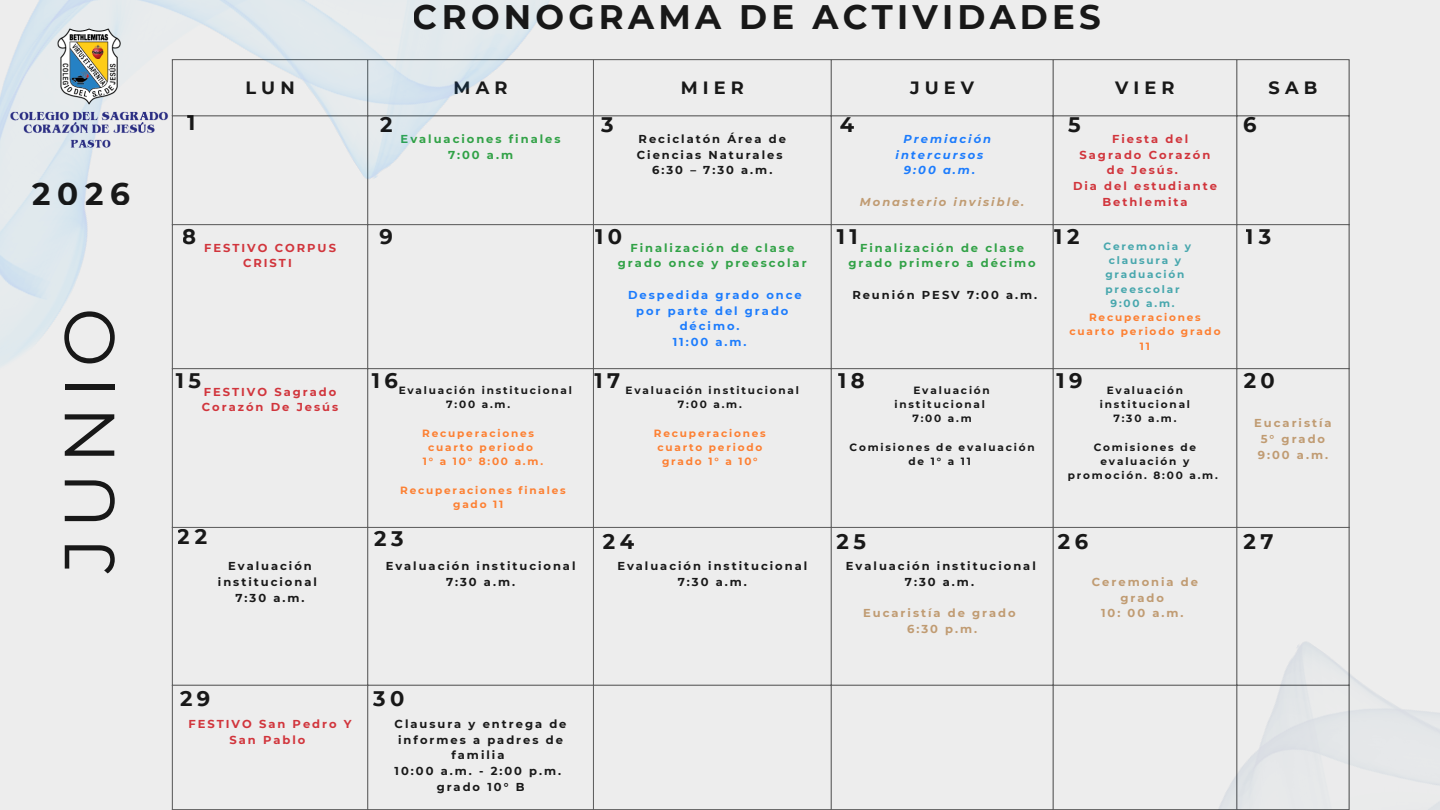
<style>
.page{position:relative;width:1440px;height:810px;background:#ededed}
.page>*{position:absolute;margin:0;border:0;box-sizing:border-box;transform-origin:0 0}
.t1{font:70.8px "Montserrat";letter-spacing:.125em;color:#000}
.t2{font:700 34px "Montserrat";letter-spacing:.125em;color:#000}
.t3{font:700 31.2px "Montserrat";color:#000}
.t4{font:700 21.1px "Montserrat";letter-spacing:.215em;color:#000}
.t5{font:700 17.8px "Montserrat";letter-spacing:.285em;color:#000}
.t6{font:700 11.5px/15.8px "Montserrat";letter-spacing:.175em;color:#000;text-align:center}
.t7{font:700 11.5px/15.8px "Montserrat";letter-spacing:.175em;color:#ce2028;text-align:center}
.t8{font:700 11.5px/15.8px "Montserrat";letter-spacing:.175em;color:#1b9933;text-align:center}
.t9{font:700 11.5px/15.8px "Montserrat";letter-spacing:.175em;color:#bb9264;text-align:center}
.t10{font:700 11.5px "Montserrat";letter-spacing:.175em;color:#046fff}
.t11{font:italic 700 11.5px "Montserrat";letter-spacing:.175em;color:#046fff}
.t12{font:italic 700 11.5px "Montserrat";letter-spacing:.175em;color:#bb9264}
.t13{font:700 10.5px/14.2px "Montserrat";letter-spacing:.175em;color:#000;text-align:center}
.t14{font:700 10.5px/14.2px "Montserrat";letter-spacing:.175em;color:#ff731c;text-align:center}
.t15{font:700 10.5px "Montserrat";letter-spacing:.175em;color:#359fa6}
</style>
<div class="page">
<hr style="left:172px;top:60px;width:1px;height:749px;background:#4d4d4d">
<hr style="left:367px;top:60px;width:1px;height:749px;background:#4d4d4d">
<hr style="left:593px;top:60px;width:1px;height:749px;background:#4d4d4d">
<hr style="left:831px;top:60px;width:1px;height:749px;background:#4d4d4d">
<hr style="left:1053px;top:60px;width:1px;height:749px;background:#4d4d4d">
<hr style="left:1237px;top:60px;width:1px;height:749px;background:#4d4d4d">
<hr style="left:1349px;top:60px;width:1px;height:749px;background:#4d4d4d">
<hr style="left:172px;top:59px;width:1177px;height:1px;background:#4d4d4d">
<hr style="left:172px;top:116px;width:1177px;height:1px;background:#4d4d4d">
<hr style="left:172px;top:224px;width:1177px;height:1px;background:#4d4d4d">
<hr style="left:172px;top:368px;width:1177px;height:1px;background:#4d4d4d">
<hr style="left:172px;top:527px;width:1177px;height:1px;background:#4d4d4d">
<hr style="left:172px;top:685px;width:1177px;height:1px;background:#4d4d4d">
<hr style="left:172px;top:809px;width:1177px;height:1px;background:#4d4d4d">
<img style="left:0;top:0;width:656px;height:440px">
<img style="left:1105px;top:251px;width:335px;height:559px">
<img style="left:0;top:1px;width:196px;height:172px">
<h3 class="t3" style="left:32px;top:174px;width:99px">2026</h3>
<h1 class="t1" style="left:46px;top:573px;width:267px;rotate:-90deg">JUNIO</h1>
<h2 class="t2" style="left:413px;top:-4px;width:690px">CRONOGRAMA DE ACTIVIDADES</h2>
<h3 class="t5" style="left:245px;top:77px;width:51px">LUN</h3>
<h3 class="t5" style="left:454px;top:77px;width:55px">MAR</h3>
<h3 class="t5" style="left:681px;top:77px;width:65px">MIER</h3>
<h3 class="t5" style="left:910px;top:77px;width:66px">JUEV</h3>
<h3 class="t5" style="left:1115px;top:77px;width:61px">VIER</h3>
<h3 class="t5" style="left:1269px;top:77px;width:50px">SAB</h3>
<p class="t8" style="left:401px;top:131px;width:161px">Evaluaciones finales<br>7:00 a.m</p>
<p class="t6" style="left:637px;top:131px;width:151px">Reciclatón Área de<br>Ciencias Naturales<br>6:30 – 7:30 a.m.</p>
<p class="t11" style="left:904px;top:132px;width:89px">Premiación</p>
<h3 class="t4" style="left:187px;top:110px;width:10px">1</h3>
<h3 class="t4" style="left:380px;top:112px;width:14px">2</h3>
<h3 class="t4" style="left:840px;top:112px;width:16px">4</h3>
<h3 class="t4" style="left:1243px;top:112px;width:15px">6</h3>
<h3 class="t4" style="left:601px;top:112px;width:14px">3</h3>
<h3 class="t4" style="left:1068px;top:112px;width:14px">5</h3>
<p class="t7" style="left:1112px;top:131px;width:78px">Fiesta del</p>
<p class="t7" style="left:1080px;top:147px;width:132px">Sagrado Corazón</p>
<p class="t7" style="left:1107px;top:162px;width:72px">de Jesús.</p>
<p class="t7" style="left:1073px;top:178px;width:145px">Dia del estudiante</p>
<p class="t7" style="left:1102px;top:194px;width:87px">Bethlemita</p>
<p class="t11" style="left:896px;top:147px;width:89px">intercursos</p>
<p class="t11" style="left:904px;top:163px;width:73px">9:00 a.m.</p>
<p class="t12" style="left:860px;top:195px;width:166px">Monasterio invisible.</p>
<h3 class="t4" style="left:183px;top:224px;width:15px">8</h3>
<h3 class="t4" style="left:379px;top:224px;width:15px">9</h3>
<h3 class="t4" style="left:1246px;top:224px;width:27px">13</h3>
<h3 class="t4" style="left:595px;top:224px;width:29px">10</h3>
<h3 class="t4" style="left:837px;top:224px;width:23px">11</h3>
<h3 class="t4" style="left:1054px;top:224px;width:27px">12</h3>
<p class="t15" style="left:1104px;top:240px;width:89px">Ceremonia y</p>
<p class="t15" style="left:1109px;top:254px;width:74px">clausura y</p>
<p class="t15" style="left:1105px;top:268px;width:81px">graduación</p>
<p class="t15" style="left:1106px;top:283px;width:76px">preescolar</p>
<p class="t15" style="left:1111px;top:297px;width:66px">9:00 a.m.</p>
<p class="t14" style="left:1069px;top:310px;width:153px">Recuperaciones cuarto periodo grado<br>11</p>
<p class="t7" style="left:204px;top:240px;width:133px">FESTIVO CORPUS<br>CRISTI</p>
<p class="t8" style="left:618px;top:240px;width:190px">Finalización de clase grado once y preescolar</p>
<p class="t10" style="left:628px;top:288px;width:175px">Despedida grado once</p>
<p class="t10" style="left:636px;top:303px;width:154px">por parte del grado</p>
<p class="t10" style="left:680px;top:319px;width:61px">décimo.</p>
<p class="t10" style="left:673px;top:335px;width:75px">11:00 a.m.</p>
<p class="t8" style="left:849px;top:240px;width:189px">Finalización de clase grado primero a décimo</p>
<p class="t6" style="left:852px;top:287px;width:186px">Reunión PESV 7:00 a.m.</p>
<h3 class="t4" style="left:176px;top:367px;width:27px">15</h3>
<h3 class="t4" style="left:372px;top:367px;width:28px">16</h3>
<h3 class="t4" style="left:838px;top:367px;width:28px">18</h3>
<h3 class="t4" style="left:594px;top:367px;width:27px">17</h3>
<h3 class="t4" style="left:1244px;top:367px;width:33px">20</h3>
<h3 class="t4" style="left:1057px;top:367px;width:28px">19</h3>
<p class="t7" style="left:202px;top:384px;width:138px;text-align:left">FESTIVO Sagrado<br>Corazón De Jesús</p>
<p class="t13" style="left:446px;top:383px;width:127px;text-align:left;text-indent:-48px">Evaluación institucional<br>7:00 a.m.</p>
<p class="t14" style="left:422px;top:426px;width:113px">Recuperaciones</p>
<p class="t14" style="left:428px;top:440px;width:106px">cuarto periodo</p>
<p class="t14" style="left:423px;top:454px;width:122px">1° a 10° 8:00 a.m.</p>
<p class="t14" style="left:453px;top:483px;width:114px;text-align:left;text-indent:-53px">Recuperaciones finales gado 11</p>
<p class="t13" style="left:626px;top:383px;width:175px">Evaluación institucional<br>7:00 a.m.</p>
<p class="t14" style="left:654px;top:426px;width:113px">Recuperaciones cuarto periodo grado 1° a 10°</p>
<p class="t13" style="left:913px;top:383px;width:78px">Evaluación</p>
<p class="t13" style="left:895px;top:397px;width:92px">institucional</p>
<p class="t13" style="left:912px;top:412px;width:61px">7:00 a.m</p>
<p class="t13" style="left:850px;top:440px;width:186px">Comisiones de evaluación de 1° a 11</p>
<p class="t13" style="left:1100px;top:383px;width:92px">Evaluación institucional<br>7:30 a.m.</p>
<p class="t13" style="left:1068px;top:440px;width:152px">Comisiones de evaluación y promoción. 8:00 a.m.</p>
<p class="t9" style="left:1254px;top:415px;width:79px">Eucaristía<br>5° grado<br>9:00 a.m.</p>
<h3 class="t4" style="left:178px;top:524px;width:31px">22</h3>
<h3 class="t4" style="left:374px;top:526px;width:31px">23</h3>
<h3 class="t4" style="left:603px;top:529px;width:33px">24</h3>
<h3 class="t4" style="left:1058px;top:529px;width:32px">26</h3>
<h3 class="t4" style="left:837px;top:529px;width:31px">25</h3>
<p class="t6" style="left:218px;top:558px;width:100px">Evaluación institucional<br>7:30 a.m.</p>
<p class="t6" style="left:386px;top:558px;width:191px">Evaluación institucional<br>7:30 a.m.</p>
<p class="t6" style="left:617px;top:558px;width:191px">Evaluación institucional<br>7:30 a.m.</p>
<p class="t6" style="left:846px;top:558px;width:191px">Evaluación institucional<br>7:30 a.m.</p>
<p class="t9" style="left:863px;top:605px;width:154px">Eucaristía de grado<br>6:30 p.m.</p>
<h3 class="t4" style="left:180px;top:685px;width:32px">29</h3>
<h3 class="t4" style="left:373px;top:685px;width:33px">30</h3>
<p class="t7" style="left:188px;top:716px;width:165px">FESTIVO San Pedro Y<br>San Pablo</p>
<p class="t6" style="left:395px;top:716px;width:173px">Clausura y entrega de informes a padres de familia<br>10:00 a.m. - 2:00 p.m. grado 10° B</p>
<p class="t9" style="left:1092px;top:574px;width:108px">Ceremonia de grado<br>10: 00 a.m.</p>
<h3 class="t4" style="left:1244px;top:529px;width:32px">27</h3>
</div>
